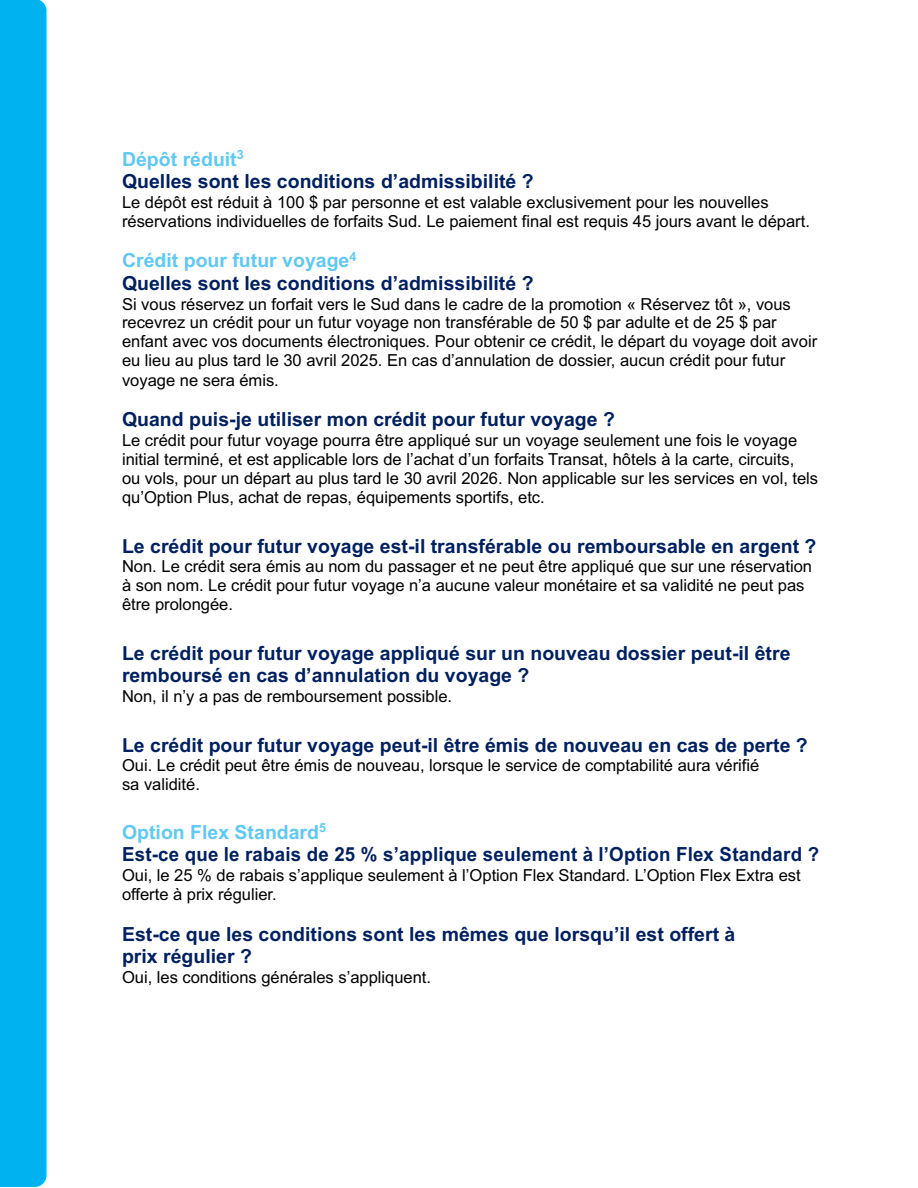
<style>
.page{position:relative;width:918px;height:1188px;background:#fff}
.page>*{position:absolute;margin:0;border:0;box-sizing:border-box;transform-origin:0 0}
.t1{font:700 19.5px/22.4px "Arial";color:#002060}
.t2{font:700 19.5px/22.4px "Arial";color:#002060;scale:.96 1}
.t3{font:16.5px/19px "Arial";color:#000}
.s1{color:#60c8f3}
</style>
<div class="page">
<div style="left:0;top:0;width:47px;height:1187px;background:#00b2f0"></div>
<p class="t1" style="left:122px;top:148px;width:413px"><span class="s1">Dépôt réduit</span><sup>3<br></sup>Quelles sont les conditions d’admissibilité ?</p>
<p class="t3" style="left:122px;top:192px;width:689px">Le dépôt est réduit à 100 $ par personne et est valable exclusivement pour les nouvelles réservations individuelles de forfaits Sud. Le paiement final est requis 45 jours avant le départ.</p>
<p class="t1" style="left:122px;top:249px;width:413px"><span class="s1">Crédit pour futur voyage</span><sup>4<br></sup>Quelles sont les conditions d’admissibilité ?</p>
<p class="t3" style="left:122px;top:294px;width:697px">Si vous réservez un forfait vers le Sud dans le cadre de la promotion « Réservez tôt », vous recevrez un crédit pour un futur voyage non transférable de 50 $ par adulte et de 25 $ par enfant avec vos documents électroniques. Pour obtenir ce crédit, le départ du voyage doit avoir eu lieu au plus tard le 30 avril 2025. En cas d’annulation de dossier, aucun crédit pour futur voyage ne sera émis.</p>
<p class="t1" style="left:122px;top:408px;width:494px">Quand puis-je utiliser mon crédit pour futur voyage ?</p>
<p class="t3" style="left:122px;top:430px;width:698px">Le crédit pour futur voyage pourra être appliqué sur un voyage seulement une fois le voyage initial terminé, et est applicable lors de l’achat d’un forfaits Transat, hôtels à la carte, circuits,<br>ou vols, pour un départ au plus tard le 30 avril 2026. Non applicable sur les services en vol, tels qu’Option Plus, achat de repas, équipements sportifs, etc.</p>
<p class="t1" style="left:122px;top:535px;width:696px">Le crédit pour futur voyage est-il transférable ou remboursable en argent ?</p>
<p class="t3" style="left:122px;top:557px;width:692px">Non. Le crédit sera émis au nom du passager et ne peut être appliqué que sur une réservation à son nom. Le crédit pour futur voyage n’a aucune valeur monétaire et sa validité ne peut pas être prolongée.</p>
<p class="t1" style="left:122px;top:642px;width:670px">Le crédit pour futur voyage appliqué sur un nouveau dossier peut-il être remboursé en cas d’annulation du voyage ?</p>
<p class="t3" style="left:122px;top:687px;width:332px">Non, il n’y a pas de remboursement possible.</p>
<p class="t1" style="left:122px;top:734px;width:687px">Le crédit pour futur voyage peut-il être émis de nouveau en cas de perte ?</p>
<p class="t3" style="left:122px;top:756px;width:639px">Oui. Le crédit peut être émis de nouveau, lorsque le service de comptabilité aura vérifié sa validité.</p>
<p class="t2" style="left:122px;top:821px;width:728px"><span class="s1">Option Flex Standard</span><sup>5<br></sup>Est-ce que le rabais de 25 % s’applique seulement à l’Option Flex Standard ?</p>
<p class="t3" style="left:122px;top:866px;width:680px">Oui, le 25 % de rabais s’applique seulement à l’Option Flex Standard. L’Option Flex Extra est offerte à prix régulier.</p>
<p class="t1" style="left:122px;top:923px;width:615px">Est-ce que les conditions sont les mêmes que lorsqu’il est offert à prix régulier ?</p>
<p class="t3" style="left:122px;top:968px;width:311px">Oui, les conditions générales s’appliquent.</p>
</div>
